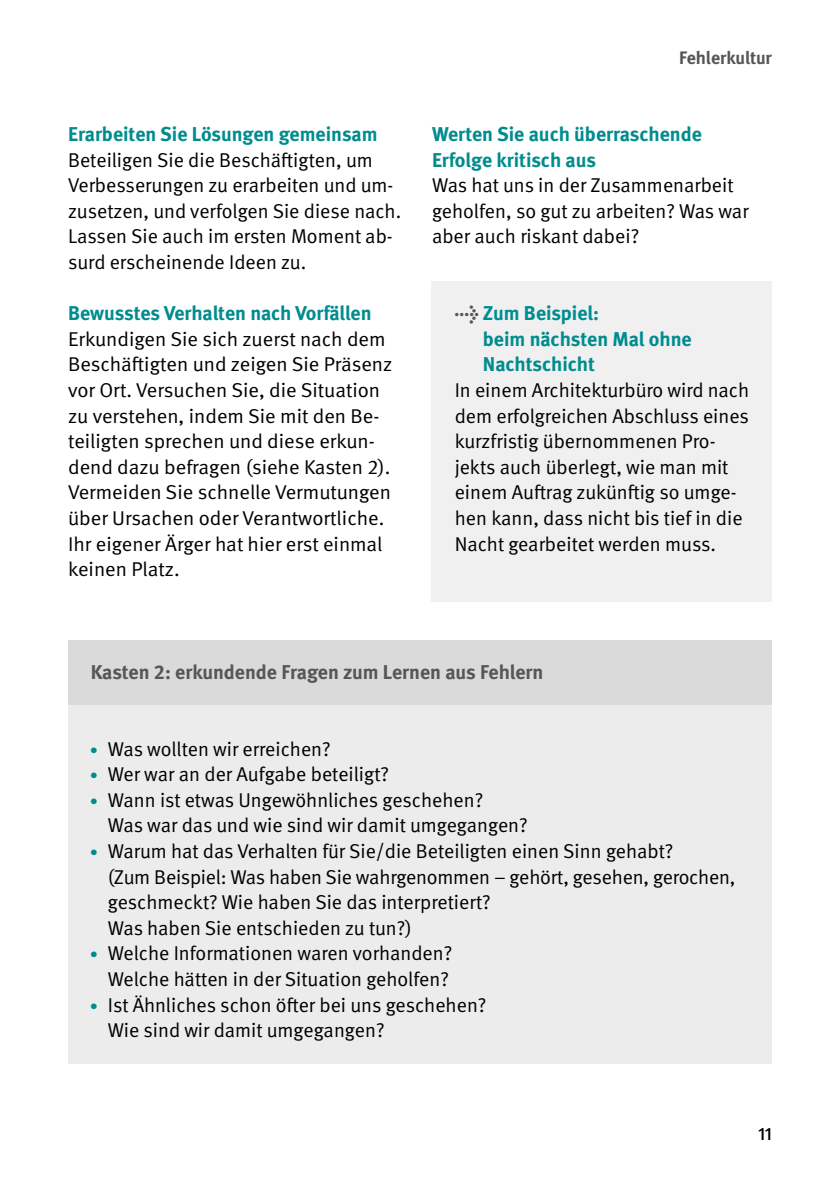
<style>
.page{position:relative;width:840px;height:1191px;background:#fff}
.page>*{position:absolute;margin:0;border:0;box-sizing:border-box;transform-origin:0 0}
._02_Fließtext_10pt_Auto-Bullets{font:20px/25.6px "DGUV Meta";color:#000}
._02_Fließtext_H2{font:700 20px/25.6px "DGUV Meta";color:#008c8e}
._02_Fließtext_10pt_Auto-Bullets-2{font:700 20px/25.6px "DGUV Meta";color:#008c8e}
._02_Fließtext_10pt_Fließtext{font:700 20px "DGUV Meta";color:#565656}
.t1{font:700 18px "DGUV Meta";letter-spacing:-.005em;color:#565656}
.t2{font:500 18px "DGUV Meta";color:#000}
.s1{color:#565656}
.s2{font-size:16px;color:#008c8e}
</style>
<div class="page">
<div style="left:431px;top:282px;width:340px;height:320px;background:#f0f0f0"></div>
<div style="left:68px;top:640px;width:703px;height:65px;background:#dadada"></div>
<div style="left:68px;top:705px;width:703px;height:358px;background:#ececed"></div>
<h2 class="_02_Fließtext_H2" style="left:68px;top:122px;width:311px">Erarbeiten Sie Lösungen gemeinsam</h2>
<p class="_02_Fließtext_10pt_Auto-Bullets" style="left:68px;top:147px;width:334px">Beteiligen Sie die Beschäftigten, um Verbesserungen zu erarbeiten und um&shy;zusetzen, und verfolgen Sie diese nach.<br>Lassen Sie auch im ersten Moment ab&shy;surd erscheinende Ideen zu.</p>
<h2 class="_02_Fließtext_H2" style="left:68px;top:301px;width:305px">Bewusstes Verhalten nach Vorfällen</h2>
<p class="_02_Fließtext_10pt_Auto-Bullets" style="left:68px;top:326px;width:325px">Erkundigen Sie sich zuerst nach dem Beschäftigten und zeigen Sie Präsenz vor Ort. Versuchen Sie, die Situation zu verstehen, indem Sie mit den Be&shy;teiligten sprechen und diese erkun&shy;dend dazu befragen (siehe Kasten 2).<br>Vermeiden Sie schnelle Vermutungen über Ursachen oder Verantwortliche.<br>Ihr eigener Ärger hat hier erst einmal keinen Platz.</p>
<p class="t1" style="left:679px;top:47px;width:94px">Fehlerkultur</p>
<h2 class="_02_Fließtext_H2" style="left:432px;top:122px;width:271px">Werten Sie auch überraschende<br>Erfolge kritisch aus</h2>
<p class="_02_Fließtext_10pt_Auto-Bullets" style="left:432px;top:173px;width:318px">Was hat uns in der Zusammenarbeit geholfen, so gut zu arbeiten? Was war aber auch riskant dabei?</p>
<p class="_02_Fließtext_10pt_Auto-Bullets-2" style="left:482px;top:301px;width:210px;text-indent:-28px"><span class="s1">→</span> Zum Beispiel:<br>beim nächsten Mal ohne<br>Nachtschicht</p>
<p class="_02_Fließtext_10pt_Auto-Bullets" style="left:454px;top:378px;width:296px">In einem Architekturbüro wird nach dem erfolgreichen Abschluss eines kurzfristig übernommenen Pro&shy;jekts auch überlegt, wie man mit einem Auftrag zukünftig so umge&shy;hen kann, dass nicht bis tief in die Nacht gearbeitet werden muss.</p>
<p class="_02_Fließtext_10pt_Fließtext" style="left:91px;top:660px;width:454px">Kasten 2: erkundende Fragen zum Lernen aus Fehlern</p>
<p class="_02_Fließtext_10pt_Auto-Bullets" style="left:90px;top:736px;width:242px"><span class="s2">•</span> Was wollten wir erreichen?</p>
<p class="_02_Fließtext_10pt_Auto-Bullets" style="left:90px;top:762px;width:301px"><span class="s2">•</span> Wer war an der Aufgabe beteiligt?</p>
<p class="_02_Fließtext_10pt_Auto-Bullets" style="left:108px;top:787px;width:421px;text-indent:-18px"><span class="s2">•</span> Wann ist etwas Ungewöhnliches geschehen?<br>Was war das und wie sind wir damit umgegangen?</p>
<p class="_02_Fließtext_10pt_Auto-Bullets" style="left:108px;top:838px;width:628px;text-indent:-18px"><span class="s2">•</span> Warum hat das Verhalten für Sie/die Beteiligten einen Sinn gehabt?<br>(Zum Beispiel: Was haben Sie wahrgenommen – gehört, gesehen, gerochen, geschmeckt? Wie haben Sie das interpretiert?<br>Was haben Sie entschieden zu tun?)</p>
<p class="_02_Fließtext_10pt_Auto-Bullets" style="left:90px;top:941px;width:364px;text-align:right"><span class="s2">•</span> Welche Informationen waren vorhanden?<br>Welche hätten in der Situation geholfen?</p>
<p class="_02_Fließtext_10pt_Auto-Bullets" style="left:108px;top:992px;width:380px;text-indent:-18px"><span class="s2">•</span> Ist Ähnliches schon öfter bei uns geschehen?<br>Wie sind wir damit umgegangen?</p>
<p class="t2" style="left:757px;top:1123px;width:15px">11</p>
</div>
